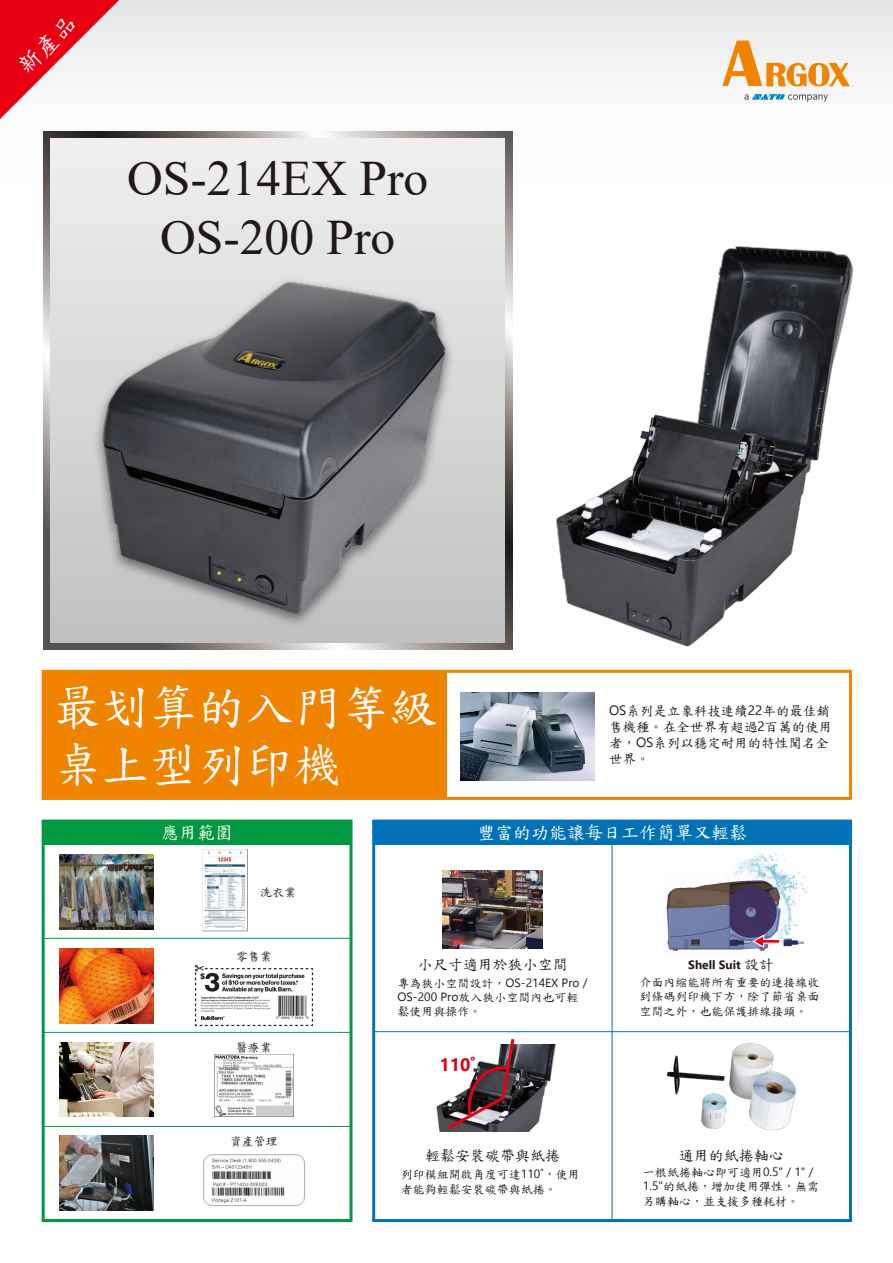
<style>
.page{position:relative;width:893px;height:1263px;background:#fff}
.page>*{position:absolute;margin:0;border:0;box-sizing:border-box;transform-origin:0 0}
.t1{font:49.5px/59.4px "Times New Roman";color:#221815;text-align:center}
.t2{font:48px/57.6px "DF Li Hei Md WIN BF";color:#fff}
.t3{font:18px "DF Hei Lt HK BF";color:#fff}
.t4{font:700 18px "Ebrima";color:#e60012}
.t5{font:15px "DF Hei Bd HK BF";color:#221815}
.t6{font:13.5px/16.2px "DF Hei Lt HK BF";color:#221815}
.t7{font:12px/14.4px "DF Hei Lt HK BF";color:#221815}
.t8{font:12px "Ebrima";color:#221815}
.t9{font:700 12px "Ebrima";color:#221815}
.s1{font-family:"Ebrima"}
.s2{font-family:"DF Hei Bd HK BF";font-weight:400;font-size:15px}
.s3{font-family:"DF Hei Lt HK BF"}
</style>
<div class="page">
<div style="left:0;top:0;width:893px;height:268px;background:linear-gradient(to bottom,#ececec,#fff)"></div>
<div style="left:42px;top:670px;width:810px;height:130px;background:#fff;border:3px solid #f08300"></div>
<div style="left:42px;top:819px;width:310px;height:403px;background:#fff;border:3px solid #009840"></div>
<div style="left:43px;top:821px;width:308px;height:23px;background:#009840"></div>
<div style="left:372px;top:819px;width:480px;height:403px;background:#fff;border:3px solid #0072b5"></div>
<div style="left:374px;top:821px;width:476px;height:23px;background:#0072b5"></div>
<hr style="left:374px;top:1031px;width:476px;height:1px;background:#0072b5">
<hr style="left:612px;top:844px;width:1px;height:376px;background:#0072b5">
<svg style="left:722px;top:41px;width:128px;height:47px"></svg>
<svg style="left:744px;top:94px;width:84px;height:8px"></svg>
<div style="left:43px;top:671px;width:404px;height:127px;background:#f08300"></div>
<svg style="left:43px;top:132px;width:469px;height:518px"></svg>
<div style="left:51px;top:139px;width:453px;height:504px;background:linear-gradient(to bottom,#eff0f0,#c0c1c1)"></div>
<img style="left:461px;top:692px;width:134px;height:89px">
<hr style="left:43px;top:938px;width:308px;height:1px;background:#009840">
<hr style="left:43px;top:1032px;width:308px;height:1px;background:#009840">
<hr style="left:43px;top:1126px;width:308px;height:1px;background:#009840">
<img style="left:60px;top:948px;width:93px;height:75px">
<img style="left:194px;top:965px;width:120px;height:61px">
<img style="left:203px;top:1154px;width:103px;height:53px">
<img style="left:60px;top:1135px;width:93px;height:75px">
<img style="left:666px;top:853px;width:143px;height:98px">
<svg style="left:751px;top:933px;width:30px;height:16px"></svg>
<img style="left:60px;top:855px;width:93px;height:74px">
<img style="left:203px;top:850px;width:45px;height:82px">
<img style="left:60px;top:1042px;width:93px;height:75px">
<img style="left:215px;top:1054px;width:78px;height:62px">
<img style="left:85px;top:262px;width:377px;height:377px">
<img style="left:542px;top:231px;width:325px;height:416px">
<img style="left:443px;top:871px;width:100px;height:77px">
<img style="left:436px;top:1044px;width:120px;height:88px">
<svg style="left:446px;top:1039px;width:70px;height:92px"></svg>
<img style="left:666px;top:1043px;width:130px;height:88px">
<svg style="left:0;top:0;width:132px;height:132px"></svg>
<h1 class="t1" style="left:127px;top:147px;width:303px">OS-214EX Pro<br>OS-200 Pro</h1>
<h2 class="t2" style="left:53px;top:678px;width:385px">最划算的入門等級桌上型列印機</h2>
<h3 class="t3" style="left:161px;top:823px;width:82px">應用範圍</h3>
<p class="t7" style="left:260px;top:885px;width:37px">洗衣業</p>
<p class="t6" style="left:609px;top:702px;width:225px"><span class="s1">OS</span>系列是立象科技連續<span class="s1">22</span>年的最佳銷售機種。在全世界有超過<span class="s1">2</span>百萬的使用者，<span class="s1">OS</span>系列以穩定耐用的特性聞名全世界。</p>
<h3 class="t3" style="left:477px;top:823px;width:271px">豐富的功能讓每日工作簡單又輕鬆</h3>
<p class="t7" style="left:236px;top:949px;width:37px">零售業</p>
<p class="t7" style="left:236px;top:1040px;width:37px">醫療業</p>
<p class="t7" style="left:230px;top:1134px;width:49px">資產管理</p>
<p class="t5" style="left:418px;top:957px;width:151px">小尺寸適用於狹小空間</p>
<p class="t9" style="left:688px;top:956px;width:87px">Shell Suit <span class="s2">設計</span></p>
<p class="t8" style="left:398px;top:973px;width:191px"><span class="s3">專為狹小空間設計，</span>OS-214EX Pro /</p>
<p class="t7" style="left:398px;top:990px;width:189px"><span class="s1">OS-200 Pro</span>放入狹小空間內也可輕鬆使用與操作。</p>
<p class="t7" style="left:639px;top:975px;width:181px;text-align:justify">介面內縮能將所有重要的連接線收到條碼列印機下方，除了節省桌面空間之外，也能保護排線接頭。</p>
<h3 class="t4" style="left:439px;top:1050px;width:37px">110˚</h3>
<p class="t5" style="left:425px;top:1147px;width:136px">輕鬆安裝碳帶與紙捲</p>
<p class="t5" style="left:679px;top:1147px;width:107px">通用的紙捲軸心</p>
<p class="t7" style="left:401px;top:1167px;width:180px">列印模組開啟角度可達<span class="s1">110˚</span>，使用者能夠輕鬆安裝碳帶與紙捲。</p>
<p class="t7" style="left:643px;top:1165px;width:178px">一根紙捲軸心即可適用<span class="s1">0.5" / 1" /<br>1.5"</span>的紙捲，增加使用彈性，無需另購軸心，並支援多種耗材。</p>
</div>
